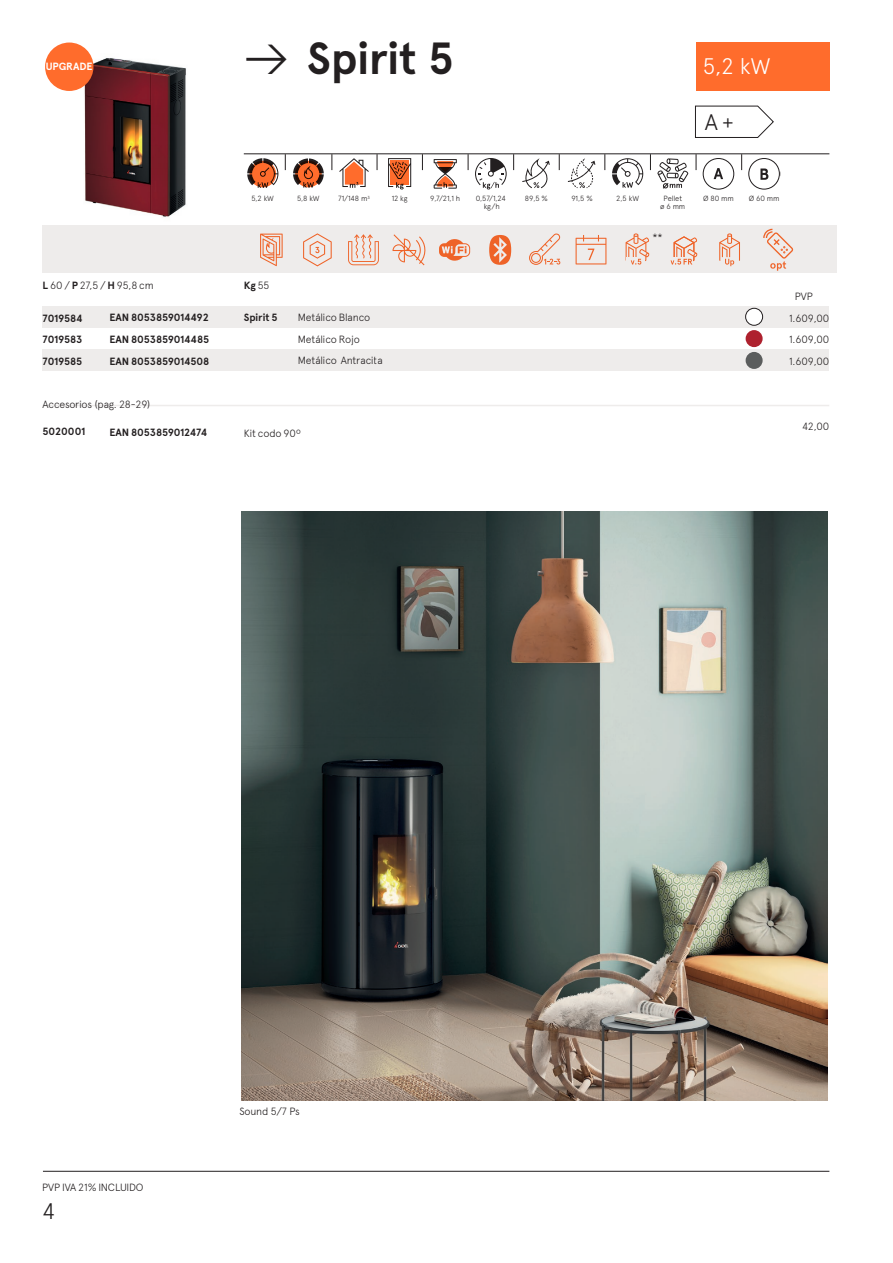
<style>
.page{position:relative;width:893px;height:1263px;background:#fff}
.page>*{position:absolute;margin:0;border:0;box-sizing:border-box;transform-origin:0 0}
._03_Testo{font:700 45px "Apercu";letter-spacing:-.005em;color:#231f20}
._03_Testo-2{font:300 22.5px "Apercu";color:#fff}
.t1{font:300 22.5px "Apercu";color:#231f20}
._03_Testo-3{font:300 10.5px "Apercu";letter-spacing:-.015em;color:#231f20}
._03_Testo-4{font:700 10.5px "Apercu";letter-spacing:-.015em;color:#231f20}
.Testino_7_pt_sinistr{font:700 10.5px "Apercu";letter-spacing:-.015em;color:#231f20}
.Testino_7_pt_sinistr-2{font:300 10.5px "Apercu";letter-spacing:-.02em;color:#231f20}
._03_Testo-5{font:700 10.5px "Apercu";letter-spacing:-.01em;color:#fff}
.testino_7_pt_central{font:300 7.5px "Apercu";letter-spacing:-.015em;color:#231f20}
.s1{font-family:"Riforma";font-weight:300;font-size:42px}
.s2{font-weight:700}
.s3{font-weight:300}
</style>
<div class="page">
<hr style="left:43px;top:1171px;width:786px;height:1px;background:#231f20">
<div style="left:42px;top:306px;width:787px;height:22px;background:#eeeceb"></div>
<div style="left:42px;top:350px;width:787px;height:21px;background:#eeeceb"></div>
<div style="left:746px;top:352px;width:17px;height:17px;background:#5b5d5d;border-radius:50%"></div>
<div style="left:746px;top:330px;width:17px;height:17px;background:#ae212e;border-radius:50%"></div>
<div style="left:696px;top:43px;width:133px;height:48px;background:#ff6c2c"></div>
<svg style="left:695px;top:105px;width:79px;height:33px"></svg>
<svg style="left:285px;top:154px;width:1px;height:16px"></svg>
<svg style="left:331px;top:154px;width:1px;height:16px"></svg>
<svg style="left:377px;top:154px;width:1px;height:16px"></svg>
<svg style="left:422px;top:154px;width:1px;height:16px"></svg>
<svg style="left:650px;top:154px;width:1px;height:16px"></svg>
<svg style="left:468px;top:154px;width:1px;height:16px"></svg>
<svg style="left:513px;top:154px;width:1px;height:16px"></svg>
<svg style="left:741px;top:154px;width:1px;height:16px"></svg>
<svg style="left:559px;top:154px;width:1px;height:16px"></svg>
<svg style="left:604px;top:154px;width:1px;height:16px"></svg>
<hr style="left:244px;top:153px;width:585px;height:1px;background:#231f20">
<svg style="left:247px;top:158px;width:32px;height:30px"></svg>
<svg style="left:339px;top:158px;width:30px;height:30px"></svg>
<svg style="left:475px;top:158px;width:32px;height:32px"></svg>
<svg style="left:612px;top:158px;width:32px;height:30px"></svg>
<svg style="left:748px;top:158px;width:32px;height:32px"></svg>
<svg style="left:388px;top:158px;width:24px;height:32px"></svg>
<svg style="left:522px;top:158px;width:28px;height:31px"></svg>
<svg style="left:293px;top:158px;width:31px;height:30px"></svg>
<svg style="left:433px;top:159px;width:24px;height:30px"></svg>
<svg style="left:567px;top:158px;width:29px;height:31px"></svg>
<svg style="left:696px;top:154px;width:38px;height:36px"></svg>
<svg style="left:657px;top:158px;width:32px;height:31px"></svg>
<hr style="left:43px;top:405px;width:786px;height:1px;background:#eeeceb">
<div style="left:746px;top:308px;width:17px;height:17px;background:#fff;border-radius:50%"></div>
<div style="left:745px;top:308px;width:18px;height:17px;border:1px solid #231f20;border-radius:50%"></div>
<img style="left:51px;top:42px;width:135px;height:175px">
<img style="left:242px;top:511px;width:586px;height:589px">
<div style="left:45px;top:43px;width:48px;height:48px;background:#ff6c2c;border-radius:50%"></div>
<div style="left:42px;top:225px;width:795px;height:48px;background:#eeeceb"></div>
<svg style="left:260px;top:233px;width:23px;height:33px"></svg>
<svg style="left:303px;top:233px;width:29px;height:33px"></svg>
<svg style="left:348px;top:234px;width:31px;height:32px"></svg>
<svg style="left:392px;top:234px;width:34px;height:32px"></svg>
<svg style="left:529px;top:233px;width:32px;height:32px"></svg>
<svg style="left:575px;top:235px;width:32px;height:30px"></svg>
<svg style="left:489px;top:235px;width:23px;height:30px"></svg>
<svg style="left:439px;top:239px;width:32px;height:22px"></svg>
<svg style="left:671px;top:236px;width:27px;height:29px"></svg>
<svg style="left:719px;top:233px;width:21px;height:33px"></svg>
<svg style="left:626px;top:233px;width:23px;height:32px"></svg>
<svg style="left:763px;top:229px;width:31px;height:42px"></svg>
<p class="_03_Testo-5" style="left:46px;top:60px;width:48px">UPGRADE</p>
<p class="_03_Testo" style="left:243px;top:31px;width:212px"><span class="s1">→</span> Spirit 5</p>
<p class="_03_Testo-2" style="left:703px;top:53px;width:69px">5,2 kW</p>
<p class="t1" style="left:705px;top:108px;width:31px">A +</p>
<p class="testino_7_pt_central" style="left:252px;top:194px;width:24px">5,2 kW</p>
<p class="testino_7_pt_central" style="left:297px;top:194px;width:24px">5,8 kW</p>
<p class="testino_7_pt_central" style="left:338px;top:194px;width:33px">71/148 m<sup>3</sup></p>
<p class="testino_7_pt_central" style="left:392px;top:194px;width:17px">12 kg</p>
<p class="testino_7_pt_central" style="left:430px;top:194px;width:32px">9,7/21,1 h</p>
<p class="testino_7_pt_central" style="left:571px;top:194px;width:23px">91,5 %</p>
<p class="testino_7_pt_central" style="left:616px;top:194px;width:24px">2,5 kW</p>
<p class="testino_7_pt_central" style="left:664px;top:194px;width:20px">Pellet</p>
<p class="testino_7_pt_central" style="left:660px;top:202px;width:27px">ø 6 mm</p>
<p class="testino_7_pt_central" style="left:476px;top:194px;width:32px">0,57/1,24</p>
<p class="testino_7_pt_central" style="left:484px;top:202px;width:18px">kg/h</p>
<p class="testino_7_pt_central" style="left:525px;top:194px;width:24px">89,5 %</p>
<p class="testino_7_pt_central" style="left:703px;top:194px;width:32px">Ø 80 mm</p>
<p class="testino_7_pt_central" style="left:749px;top:194px;width:32px">Ø 60 mm</p>
<p class="_03_Testo-3" style="left:652px;top:231px;width:12px">**</p>
<p class="_03_Testo-3" style="left:43px;top:279px;width:113px"><span class="s2">L</span> 60 / <span class="s2">P</span> 27,5 / <span class="s2">H</span> 95,8 cm</p>
<p class="Testino_7_pt_sinistr" style="left:43px;top:312px;width:41px">7019584</p>
<p class="Testino_7_pt_sinistr" style="left:43px;top:333px;width:41px">7019583</p>
<p class="Testino_7_pt_sinistr" style="left:43px;top:355px;width:41px">7019585</p>
<p class="Testino_7_pt_sinistr-2" style="left:43px;top:398px;width:109px">Accesorios (pag. 28-29)</p>
<p class="Testino_7_pt_sinistr" style="left:43px;top:425px;width:44px">5020001</p>
<p class="_03_Testo-4" style="left:109px;top:311px;width:101px">EAN 8053859014492</p>
<p class="_03_Testo-4" style="left:109px;top:333px;width:101px">EAN 8053859014485</p>
<p class="_03_Testo-4" style="left:109px;top:354px;width:101px">EAN 8053859014508</p>
<p class="_03_Testo-4" style="left:109px;top:426px;width:99px">EAN 8053859012474</p>
<p class="_03_Testo-4" style="left:244px;top:279px;width:27px">Kg <span class="s3">55</span></p>
<p class="_03_Testo-4" style="left:244px;top:311px;width:35px">Spirit 5</p>
<p class="_03_Testo-3" style="left:298px;top:311px;width:74px">Metálico Blanco</p>
<p class="_03_Testo-3" style="left:298px;top:333px;width:64px">Metálico Rojo</p>
<p class="_03_Testo-3" style="left:298px;top:354px;width:87px">Metálico Antracita</p>
<p class="_03_Testo-3" style="left:244px;top:427px;width:59px">Kit codo 90º</p>
<p class="_03_Testo-3" style="left:795px;top:290px;width:20px">PVP</p>
<p class="_03_Testo-3" style="left:789px;top:312px;width:42px">1.609,00</p>
<p class="_03_Testo-3" style="left:789px;top:333px;width:42px">1.609,00</p>
<p class="_03_Testo-3" style="left:789px;top:355px;width:42px">1.609,00</p>
<p class="_03_Testo-3" style="left:802px;top:420px;width:29px">42,00</p>
<p class="_03_Testo-3" style="left:42px;top:1181px;width:103px">PVP IVA 21% INCLUIDO</p>
<h2 class="t1" style="left:42px;top:1198px;width:15px">4</h2>
<p class="_03_Testo-3" style="left:239px;top:1105px;width:62px">Sound 5/7 Ps</p>
</div>
